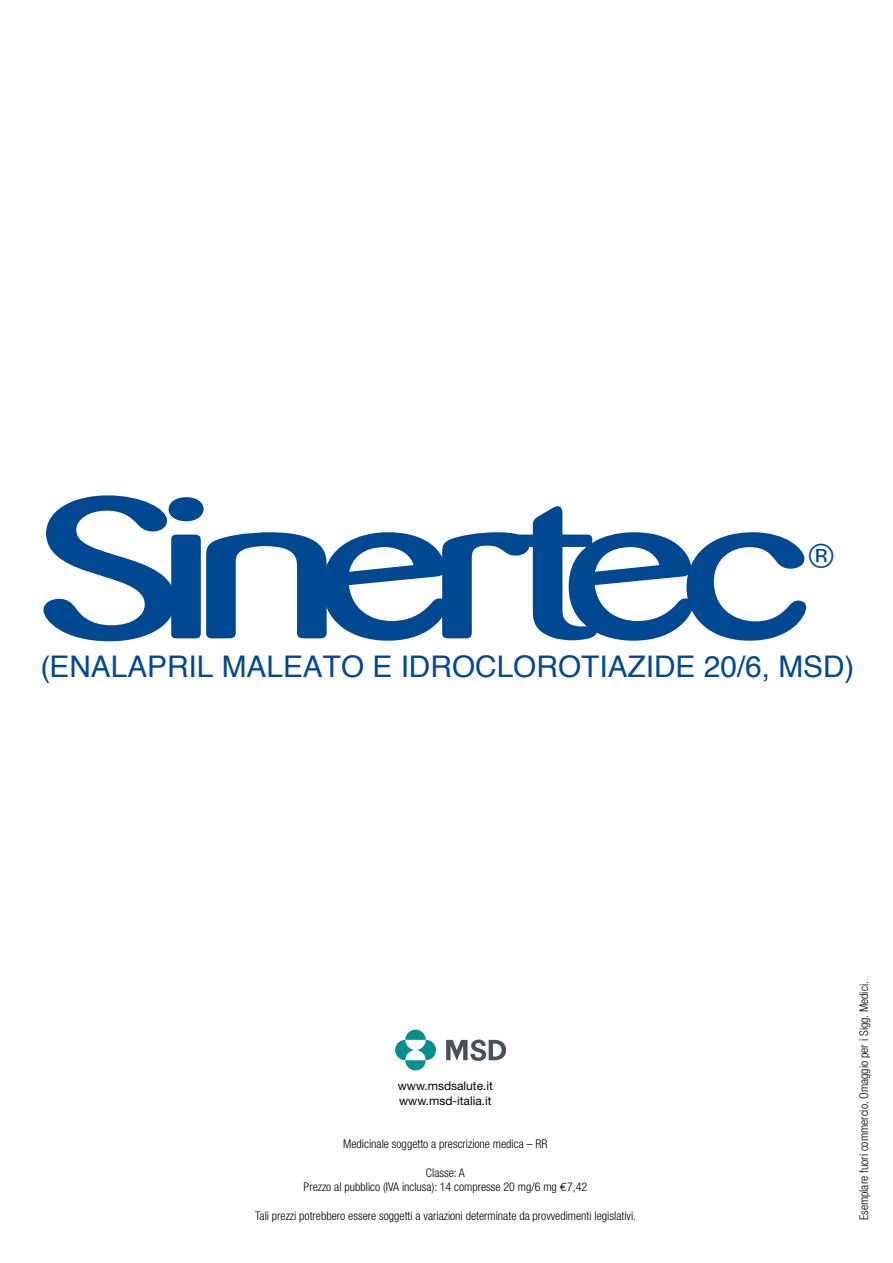
<style>
.page{position:relative;width:893px;height:1263px;background:#fff}
.page>*{position:absolute;margin:0;border:0;box-sizing:border-box;transform-origin:0 0}
.t1{font:33.75px "Helvetica";color:#004992}
.t2{font:29.85px "Helvetica";color:#004992}
.t3{font:300 condensed 12px/14.4px "Helvetica Neue";color:#000;text-align:center}
.t4{font:12px/14.4px "Helvetica Neue";color:#000}
.s1{font-family:"Euro Mono";font-weight:400;font-stretch:normal}
</style>
<div class="page">
<svg style="left:405px;top:1030px;width:21px;height:10px"></svg>
<svg style="left:405px;top:1060px;width:21px;height:10px"></svg>
<svg style="left:395px;top:1040px;width:20px;height:20px"></svg>
<svg style="left:416px;top:1040px;width:20px;height:20px"></svg>
<svg style="left:446px;top:1039px;width:60px;height:22px"></svg>
<svg style="left:43px;top:495px;width:764px;height:147px"></svg>
<h1 class="t1" style="left:809px;top:530px;width:26px">®</h1>
<h2 class="t2" style="left:40px;top:643px;width:815px">(ENALAPRIL MALEATO E IDROCLOROTIAZIDE 20/6, MSD)</h2>
<p class="t4" style="left:398px;top:1079px;width:97px">www.msdsalute.it www.msd-italia.it</p>
<p class="t3" style="left:343px;top:1136px;width:206px">Medicinale soggetto a prescrizione medica – RR</p>
<p class="t3" style="left:304px;top:1165px;width:285px">Classe: A<br>Prezzo al pubblico (IVA inclusa): 14 compresse 20 mg/6 mg <span class="s1">€</span>7,42</p>
<p class="t3" style="left:255px;top:1208px;width:383px">Tali prezzi potrebbero essere soggetti a variazioni determinate da provvedimenti legislativi.</p>
<p class="t3" style="left:857px;top:1220px;width:241px;rotate:-90deg">Esemplare fuori commercio. Omaggio per i Sigg. Medici.</p>
</div>
